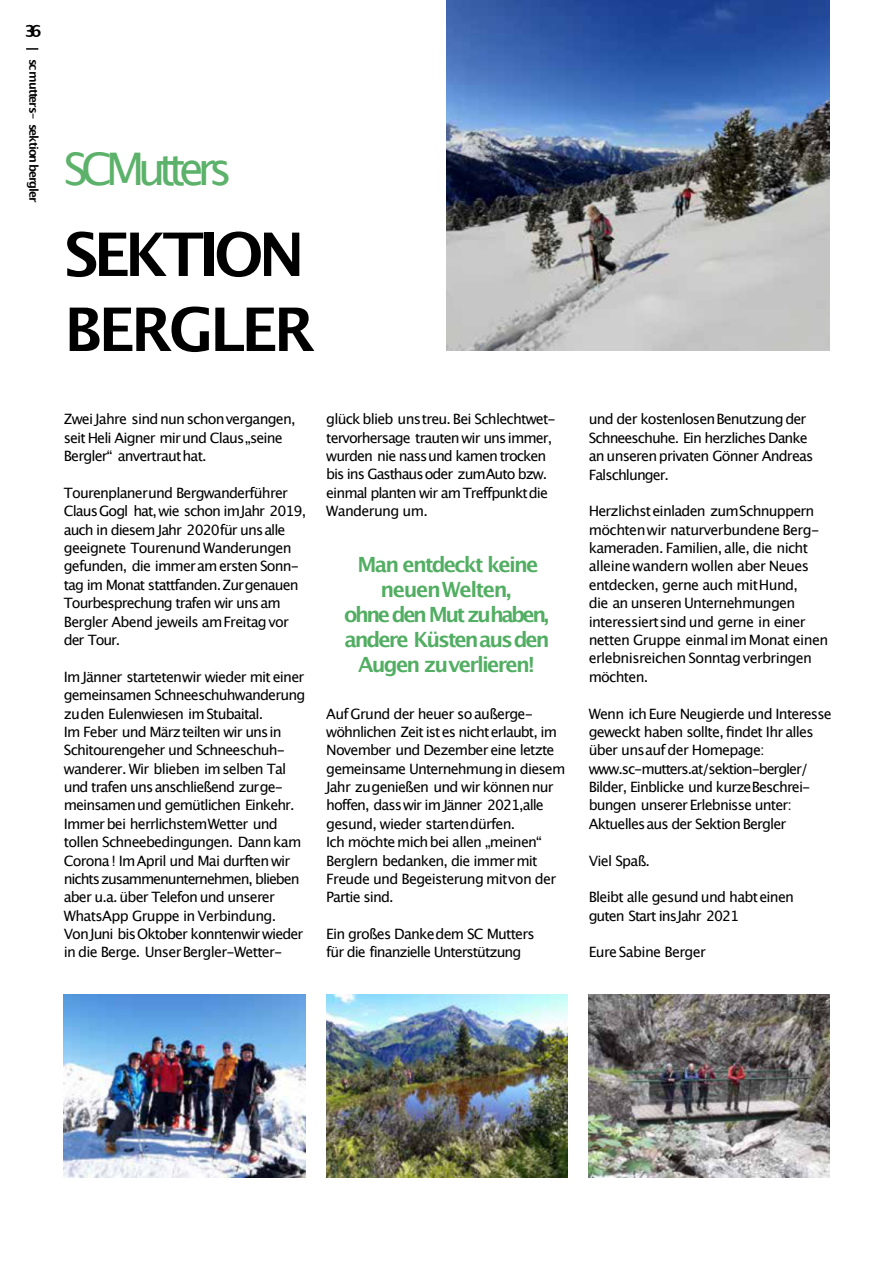
<style>
.page{position:relative;width:894px;height:1263px;background:#fff}
.page>*{position:absolute;margin:0;border:0;box-sizing:border-box;transform-origin:0 0}
.t1{font:700 60px/75px "Lucida Grande";letter-spacing:-.07em;color:#000}
.t2{font:45px "Lucida Grande";letter-spacing:-.15em;color:#5cb26a}
.t3{font:700 21px/25.2px "Lucida Grande";letter-spacing:-.085em;color:#51ae62;text-align:center}
.t4{font:700 16.5px "Lucida Grande";color:#000}
.t5{font:14.25px/18.3px "Lucida Grande";letter-spacing:-.055em;color:#000}
.t6{font:700 12px "Lucida Grande";letter-spacing:-.085em;color:#000}
</style>
<div class="page">
<svg style="left:26px;top:48px;width:12px;height:2px"></svg>
<img style="left:446px;top:0;width:383px;height:351px">
<img style="left:588px;top:994px;width:241px;height:184px">
<img style="left:64px;top:994px;width:241px;height:184px">
<img style="left:326px;top:994px;width:241px;height:184px">
<p class="t4" style="left:24px;top:24px;width:19px">36</p>
<p class="t6" style="left:39px;top:59px;width:145px;rotate:90deg">scmutters– sektionbergler</p>
<h2 class="t2" style="left:64px;top:150px;width:170px">SCMutters</h2>
<h1 class="t1" style="left:64px;top:221px;width:252px">SEKTION<br>BERGLER</h1>
<p class="t5" style="left:64px;top:411px;width:233px">Zwei Jahre sind nun schonvergangen, seit Heli Aigner mirund Claus„seine<br>Bergler“ anvertrauthat.</p>
<p class="t5" style="left:64px;top:485px;width:244px">Tourenplanerund Bergwanderführer Claus Gogl hat, wie schon imJahr 2019, auch in diesem Jahr 2020für unsalle geeignete Tourenund Wanderungen gefunden, die immeram ersten Sonn&shy;tag im Monat stattfanden. Zurgenauen Tourbesprechung trafen wir uns am Bergler Abend jeweils amFreitag vor der Tour.</p>
<p class="t5" style="left:64px;top:668px;width:243px">Im Jänner startetenwir wieder mit einer gemeinsamen Schneeschuhwanderung zuden Eulenwiesen im Stubaital.<br>Im Feber und Märzteilten wir unsin Schitourengeher und Schneeschuh&shy;wanderer. Wir blieben im selben Tal und trafen uns anschließend zurge&shy;meinsamen und gemütlichen Einkehr.<br>Immer bei herrlichstemWetter und tollen Schneebedingungen. Dann kam Corona ! ImApril und Mai durften wir nichtszusammenunternehmen, blieben aber u.a. über Telefon und unserer WhatsApp Gruppe in Verbindung.<br>VonJuni bis Oktober konntenwir wieder in die Berge. UnserBergler-Wetter-</p>
<p class="t5" style="left:326px;top:411px;width:231px">glück blieb unstreu. Bei Schlechtwet&shy;tervorhersage trauten wir uns immer, wurden nie nassund kamen trocken bis ins Gasthaus oder zumAuto bzw. einmal planten wir am Treffpunktdie<br>Wanderung um.</p>
<h3 class="t3" style="left:344px;top:553px;width:207px">Man entdeckt keine neuenWelten,<br>ohne den Mut zuhaben, andere Küstenausden<br>Augen zuverlieren!</h3>
<p class="t5" style="left:326px;top:705px;width:240px">Auf Grund der heuer so außerge&shy;wöhnlichen Zeit istes nicht erlaubt, im<br>November und Dezember eine letzte gemeinsame Unternehmung in diesem<br>Jahr zugenießen und wir können nur hoffen, dasswir im Jänner 2021,alle gesund, wieder startendürfen.<br>Ich möchte michbei allen „meinen“<br>Berglern bedanken, die immer mit<br>Freude und Begeisterung mitvon der<br>Partie sind.</p>
<p class="t5" style="left:326px;top:926px;width:210px">Ein großes Dankedem SC Mutters für die finanzielle Unterstützung</p>
<p class="t5" style="left:588px;top:411px;width:226px">und der kostenlosenBenutzung der<br>Schneeschuhe. Ein herzliches Danke an unseren privaten Gönner Andreas<br>Falschlunger.</p>
<p class="t5" style="left:588px;top:503px;width:241px">Herzlichsteinladen zumSchnuppern möchtenwir naturverbundene Berg&shy;kameraden. Familien, alle, die nicht alleine wandern wollen aber Neues entdecken, gerne auch mitHund,<br>die an unseren Unternehmungen interessiertsind und gerne in einer netten Gruppe einmal im Monat einen erlebnisreichen Sonntag verbringen möchten.</p>
<p class="t5" style="left:588px;top:705px;width:244px">Wenn ich Eure Neugierde und Interesse geweckt haben sollte, findet Ihr alles über unsauf der Homepage: www.sc-mutters.at/sektion-bergler/ Bilder, Einblicke und kurzeBeschrei&shy;bungen unserer Erlebnisse unter:<br>Aktuellesaus der Sektion Bergler</p>
<p class="t5" style="left:588px;top:852px;width:63px">Viel Spaß.</p>
<p class="t5" style="left:588px;top:889px;width:207px">Bleibt alle gesund und habteinen guten Start insJahr 2021</p>
<p class="t5" style="left:588px;top:944px;width:119px">Eure Sabine Berger</p>
</div>
